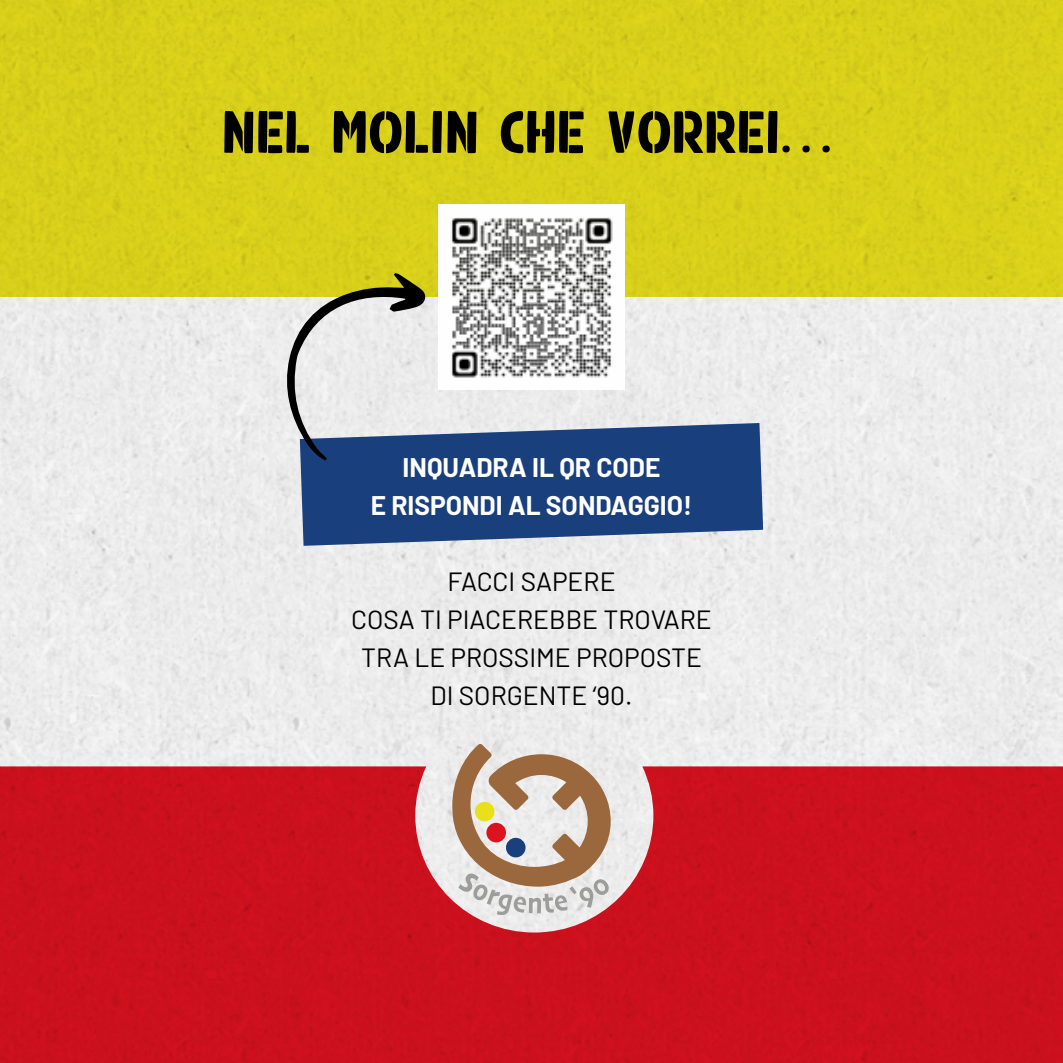
<style>
.page{position:relative;width:1063px;height:1063px;background:#fff}
.page>*{position:absolute;margin:0;border:0;box-sizing:border-box;transform-origin:0 0}
.t1{font:60px "Alberto Stencil";color:#000}
.t2{font:26.25px/38px "Barlow";color:#000;text-align:center}
.t3{font:700 26.25px/38px "Barlow";color:#fff;text-align:center}
</style>
<div class="page">
<div style="left:0;top:766px;width:1063px;height:297px;background:#cc101d"></div>
<svg style="left:300px;top:423px;width:463px;height:123px;background:#315388"></svg>
<div style="left:0;top:0;width:1063px;height:297px;background:#d7cf19"></div>
<svg style="left:1062px;top:553px;width:1px;height:450px"></svg>
<svg style="left:452px;top:744px;width:159px;height:171px;background:#c8b2a2"></svg>
<img style="left:439px;top:204px;width:185px;height:174px">
<svg style="left:283px;top:273px;width:143px;height:188px"></svg>
<h1 class="t1" style="left:223px;top:96px;width:620px">NEL MOLIN CHE VORREI…</h1>
<p class="t3" style="left:371px;top:447px;width:323px">INQUADRA IL QR CODE<br>E RISPONDI AL SONDAGGIO!</p>
<p class="t2" style="left:351px;top:561px;width:362px">FACCI SAPERE<br>COSA TI PIACEREBBE TROVARE<br>TRA LE PROSSIME PROPOSTE<br>DI SORGENTE ‘90.</p>
</div>
